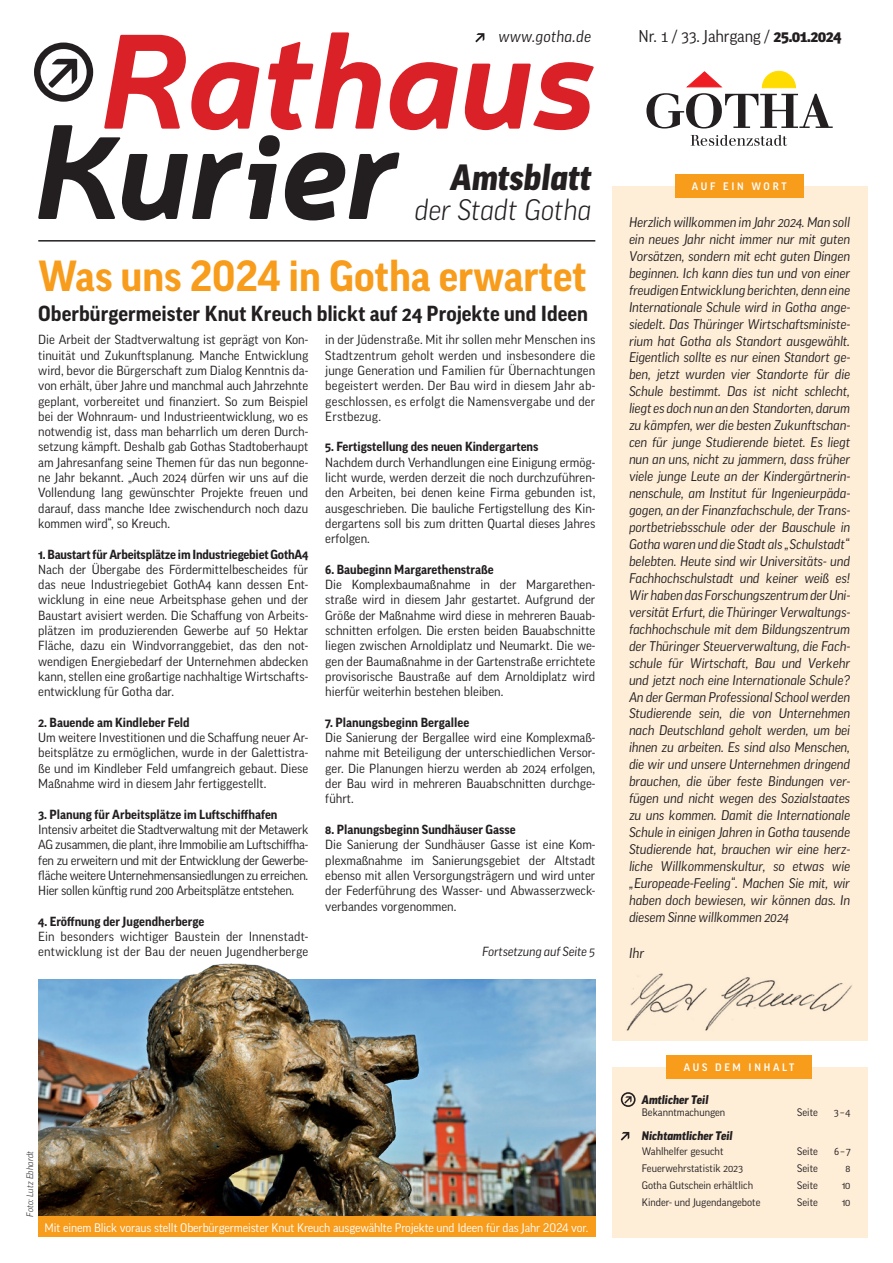
<style>
.page{position:relative;width:893px;height:1263px;background:#fff}
.page>*{position:absolute;margin:0;border:0;box-sizing:border-box;transform-origin:0 0}
.RHK_Headline_30pt___Titel{font:700 42px "Good Pro";color:#f89c1c}
.t1{font:italic 900 35.25px "Good Pro";color:#231f20}
.t2{font:italic 300 28.5px "Good Pro";color:#231f20}
.RHK_Headline_17pt{font:700 21px "Good Pro";letter-spacing:.005em;color:#231f20}
.t3{font:16.5px "Good Pro";letter-spacing:-.01em;color:#231f20}
.t4{font:italic 15.75px "Good Pro";letter-spacing:.01em;color:#231f20}
.RHK_GT___Inhalt{font:italic 13.8px "Good Pro";color:#231f20}
.RHK_GT___Inhalt-2{font:italic 13.5px/17px "Good Pro";letter-spacing:-.01em;color:#231f20;text-align:justify}
.RHK_GT___Inhalt-3{font:12.75px/15.3px "Good Pro";color:#231f20;text-align:justify}
.RHK_GT___Inhalt-4{font:700 12.75px "Good Pro";color:#231f20}
.RHK_GT___Inhalt-5{font:italic 12.75px "Good Pro";letter-spacing:-.005em;color:#231f20}
.RHK_BU___Titel{font:12px "Good Pro";letter-spacing:-.01em;color:#fff}
.RHK_Inhalt___7pt{font:italic 900 12px "Good Pro";color:#231f20}
.RHK_Inhalt___7pt-2{font:10.5px "Good Pro";color:#231f20}
.RHK_Kasten-Überschrift___7pt{font:500 10.5px "Good Pro";letter-spacing:.26em;color:#fff}
.RHK_Bildnachweis{font:italic 300 9px "Good Pro";color:#231f20}
.s1{font-weight:900}
</style>
<div class="page">
<div style="left:612px;top:1067px;width:255px;height:170px;background:#feeed8"></div>
<svg style="left:621px;top:1092px;width:15px;height:15px"></svg>
<svg style="left:621px;top:1132px;width:8px;height:8px"></svg>
<hr style="left:38px;top:240px;width:557px;height:2px;background:#231f20">
<img style="left:38px;top:963px;width:557px;height:253px">
<div style="left:38px;top:1216px;width:557px;height:21px;background:#f89c1c"></div>
<div style="left:612px;top:186px;width:255px;height:855px;background:#feeed8"></div>
<img style="left:626px;top:973px;width:226px;height:58px">
<svg style="left:104px;top:32px;width:490px;height:98px"></svg>
<svg style="left:475px;top:33px;width:9px;height:9px"></svg>
<svg style="left:691px;top:135px;width:96px;height:11px"></svg>
<svg style="left:646px;top:71px;width:187px;height:57px"></svg>
<svg style="left:34px;top:43px;width:59px;height:59px"></svg>
<svg style="left:38px;top:125px;width:361px;height:95px"></svg>
<div style="left:675px;top:174px;width:128px;height:23px;background:#f89c1c"></div>
<div style="left:667px;top:1055px;width:145px;height:23px;background:#f89c1c"></div>
<p class="t4" style="left:499px;top:27px;width:94px">www.gotha.de</p>
<p class="t3" style="left:638px;top:27px;width:204px">Nr. 1 / 33. Jahrgang / <span class="s1">25.01.2024</span></p>
<h2 class="t1" style="left:451px;top:158px;width:142px">Amtsblatt</h2>
<h3 class="t2" style="left:415px;top:194px;width:178px">der Stadt Gotha</h3>
<p class="RHK_Headline_30pt___Titel" style="left:38px;top:252px;width:550px">Was uns 2024 in Gotha erwartet</p>
<p class="RHK_Headline_17pt" style="left:38px;top:302px;width:551px">Oberbürgermeister Knut Kreuch blickt auf 24 Projekte und Ideen</p>
<p class="RHK_GT___Inhalt-3" style="left:38px;top:332px;width:272px">Die Arbeit der Stadtverwaltung ist geprägt von Kon&shy;tinuität und Zukunftsplanung. Manche Entwicklung wird, bevor die Bürgerschaft zum Dialog Kenntnis da&shy;von erhält, über Jahre und manchmal auch Jahrzehnte geplant, vorbereitet und finanziert. So zum Beispiel bei der Wohnraum- und Industrieentwicklung, wo es notwendig ist, dass man beharrlich um deren Durch&shy;setzung kämpft. Deshalb gab Gothas Stadtoberhaupt am Jahresanfang seine Themen für das nun begonne&shy;ne Jahr bekannt. „Auch 2024 dürfen wir uns auf die Vollendung lang gewünschter Projekte freuen und darauf, dass manche Idee zwischendurch noch dazu kommen wird“, so Kreuch.</p>
<p class="RHK_GT___Inhalt-4" style="left:38px;top:547px;width:272px">1. Baustart für Arbeitsplätze im Industriegebiet GothA4</p>
<p class="RHK_GT___Inhalt-3" style="left:38px;top:562px;width:272px">Nach der Übergabe des Fördermittelbescheides für das neue Industriegebiet GothA4 kann dessen Ent&shy;wicklung in eine neue Arbeitsphase gehen und der Baustart avisiert werden. Die Schaffung von Arbeits&shy;plätzen im produzierenden Gewerbe auf 50 Hektar Fläche, dazu ein Windvorranggebiet, das den not&shy;wendigen Energiebedarf der Unternehmen abdecken kann, stellen eine großartige nachhaltige Wirtschafts&shy;entwicklung für Gotha dar.</p>
<p class="RHK_GT___Inhalt-4" style="left:38px;top:715px;width:153px">2. Bauende am Kindleber Feld</p>
<p class="RHK_GT___Inhalt-3" style="left:38px;top:730px;width:272px">Um weitere Investitionen und die Schaffung neuer Ar&shy;beitsplätze zu ermöglichen, wurde in der Galettistra&shy;ße und im Kindleber Feld umfangreich gebaut. Diese Maßnahme wird in diesem Jahr fertiggestellt.</p>
<p class="RHK_GT___Inhalt-4" style="left:38px;top:807px;width:241px">3. Planung für Arbeitsplätze im Luftschiffhafen</p>
<p class="RHK_GT___Inhalt-3" style="left:38px;top:822px;width:272px">Intensiv arbeitet die Stadtverwaltung mit der Metawerk AG zusammen, die plant, ihre Immobilie am Luftschiffha&shy;fen zu erweitern und mit der Entwicklung der Gewerbe&shy;fläche weitere Unternehmensansiedlungen zu erreichen.<br>Hier sollen künftig rund 200 Arbeitsplätze entstehen.</p>
<p class="RHK_GT___Inhalt-4" style="left:38px;top:914px;width:168px">4. Eröffnung der Jugendherberge</p>
<p class="RHK_GT___Inhalt-3" style="left:38px;top:929px;width:272px">Ein besonders wichtiger Baustein der Innenstadt&shy;entwicklung ist der Bau der neuen Jugendherberge</p>
<p class="RHK_GT___Inhalt-3" style="left:325px;top:332px;width:272px">in der Jüdenstraße. Mit ihr sollen mehr Menschen ins Stadtzentrum geholt werden und insbesondere die junge Generation und Familien für Übernachtungen begeistert werden. Der Bau wird in diesem Jahr ab&shy;geschlossen, es erfolgt die Namensvergabe und der Erstbezug.</p>
<p class="RHK_GT___Inhalt-4" style="left:325px;top:440px;width:215px">5. Fertigstellung des neuen Kindergartens</p>
<p class="RHK_GT___Inhalt-3" style="left:325px;top:454px;width:272px">Nachdem durch Verhandlungen eine Einigung ermög&shy;licht wurde, werden derzeit die noch durchzuführen&shy;den Arbeiten, bei denen keine Firma gebunden ist, ausgeschrieben. Die bauliche Fertigstellung des Kin&shy;dergartens soll bis zum dritten Quartal dieses Jahres erfolgen.</p>
<p class="RHK_GT___Inhalt-4" style="left:325px;top:562px;width:170px">6. Baubeginn Margarethenstraße</p>
<p class="RHK_GT___Inhalt-3" style="left:325px;top:577px;width:272px">Die Komplexbaumaßnahme in der Margarethen&shy;straße wird in diesem Jahr gestartet. Aufgrund der Größe der Maßnahme wird diese in mehreren Bauab&shy;schnitten erfolgen. Die ersten beiden Bauabschnitte liegen zwischen Arnoldiplatz und Neumarkt. Die we&shy;gen der Baumaßnahme in der Gartenstraße errichtete provisorische Baustraße auf dem Arnoldiplatz wird hierfür weiterhin bestehen bleiben.</p>
<p class="RHK_GT___Inhalt-4" style="left:325px;top:715px;width:145px">7. Planungsbeginn Bergallee</p>
<p class="RHK_GT___Inhalt-3" style="left:325px;top:730px;width:271px">Die Sanierung der Bergallee wird eine Komplexmaß&shy;nahme mit Beteiligung der unterschiedlichen Versor&shy;ger. Die Planungen hierzu werden ab 2024 erfolgen, der Bau wird in mehreren Bauabschnitten durchge&shy;führt.</p>
<p class="RHK_GT___Inhalt-4" style="left:325px;top:822px;width:192px">8. Planungsbeginn Sundhäuser Gasse</p>
<p class="RHK_GT___Inhalt-3" style="left:325px;top:837px;width:272px">Die Sanierung der Sundhäuser Gasse ist eine Kom&shy;plexmaßnahme im Sanierungsgebiet der Altstadt ebenso mit allen Versorgungsträgern und wird unter der Federführung des Wasser- und Abwasserzweck&shy;verbandes vorgenommen.</p>
<p class="RHK_GT___Inhalt-5" style="left:482px;top:944px;width:114px">Fortsetzung auf Seite 5</p>
<p class="RHK_Kasten-Überschrift___7pt" style="left:692px;top:180px;width:96px">AUF EIN WORT</p>
<p class="RHK_GT___Inhalt-2" style="left:629px;top:213px;width:223px">Herzlich willkommen im Jahr 2024. Man soll ein neues Jahr nicht immer nur mit guten Vorsätzen, sondern mit echt guten Dingen beginnen. Ich kann dies tun und von einer freudigen Entwicklung berichten, denn eine Internationale Schule wird in Gotha ange&shy;siedelt. Das Thüringer Wirtschaftsministe&shy;rium hat Gotha als Standort ausgewählt.<br>Eigentlich sollte es nur einen Standort ge&shy;ben, jetzt wurden vier Standorte für die Schule bestimmt. Das ist nicht schlecht, liegt es doch nun an den Standorten, darum zu kämpfen, wer die besten Zukunftschan&shy;cen für junge Studierende bietet. Es liegt nun an uns, nicht zu jammern, dass früher viele junge Leute an der Kindergärtnerin&shy;nenschule, am Institut für Ingenieurpäda&shy;gogen, an der Finanzfachschule, der Trans&shy;portbetriebsschule oder der Bauschule in Gotha waren und die Stadt als „Schulstadt“ belebten. Heute sind wir Universitäts- und Fachhochschulstadt und keiner weiß es!<br>Wir haben das Forschungszentrum der Uni&shy;versität Erfurt, die Thüringer Verwaltungs&shy;fachhochschule mit dem Bildungszentrum der Thüringer Steuerverwaltung, die Fach&shy;schule für Wirtschaft, Bau und Verkehr und jetzt noch eine Internationale Schule?<br>An der German Professional School werden Studierende sein, die von Unternehmen nach Deutschland geholt werden, um bei ihnen zu arbeiten. Es sind also Menschen, die wir und unsere Unternehmen dringend brauchen, die über feste Bindungen ver&shy;fügen und nicht wegen des Sozialstaates zu uns kommen. Damit die Internationale Schule in einigen Jahren in Gotha tausende Studierende hat, brauchen wir eine herz&shy;liche Willkommenskultur, so etwas wie „Europeade-Feeling“. Machen Sie mit, wir haben doch bewiesen, wir können das. In diesem Sinne willkommen 2024</p>
<p class="RHK_GT___Inhalt" style="left:629px;top:945px;width:17px">Ihr</p>
<p class="RHK_Bildnachweis" style="left:25px;top:1216px;width:67px;rotate:-90deg">Foto: Lutz Ebhardt</p>
<p class="RHK_BU___Titel" style="left:45px;top:1220px;width:545px">Mit einem Blick voraus stellt Oberbürgermeister Knut Kreuch ausgewählte Projekte und Ideen für das Jahr 2024 vor.</p>
<p class="RHK_Kasten-Überschrift___7pt" style="left:684px;top:1061px;width:112px">AUS DEM INHALT</p>
<p class="RHK_Inhalt___7pt" style="left:642px;top:1093px;width:68px">Amtlicher Teil</p>
<p class="RHK_Inhalt___7pt-2" style="left:642px;top:1107px;width:85px">Bekanntmachungen</p>
<p class="RHK_Inhalt___7pt-2" style="left:797px;top:1107px;width:22px">Seite</p>
<p class="RHK_Inhalt___7pt-2" style="left:834px;top:1107px;width:18px">3–4</p>
<p class="RHK_Inhalt___7pt" style="left:642px;top:1129px;width:92px">Nichtamtlicher Teil</p>
<p class="RHK_Inhalt___7pt-2" style="left:642px;top:1145px;width:83px">Wahlhelfer gesucht</p>
<p class="RHK_Inhalt___7pt-2" style="left:797px;top:1145px;width:22px">Seite</p>
<p class="RHK_Inhalt___7pt-2" style="left:834px;top:1145px;width:18px">6–7</p>
<p class="RHK_Inhalt___7pt-2" style="left:642px;top:1162px;width:103px">Feuerwehrstatistik 2023</p>
<p class="RHK_Inhalt___7pt-2" style="left:797px;top:1162px;width:22px">Seite</p>
<p class="RHK_Inhalt___7pt-2" style="left:845px;top:1162px;width:6px">8</p>
<p class="RHK_Inhalt___7pt-2" style="left:642px;top:1179px;width:113px">Gotha Gutschein erhältlich</p>
<p class="RHK_Inhalt___7pt-2" style="left:797px;top:1179px;width:22px">Seite</p>
<p class="RHK_Inhalt___7pt-2" style="left:842px;top:1179px;width:10px">10</p>
<p class="RHK_Inhalt___7pt-2" style="left:642px;top:1196px;width:120px">Kinder- und Jugendangebote</p>
<p class="RHK_Inhalt___7pt-2" style="left:797px;top:1196px;width:22px">Seite</p>
<p class="RHK_Inhalt___7pt-2" style="left:842px;top:1196px;width:10px">10</p>
</div>
